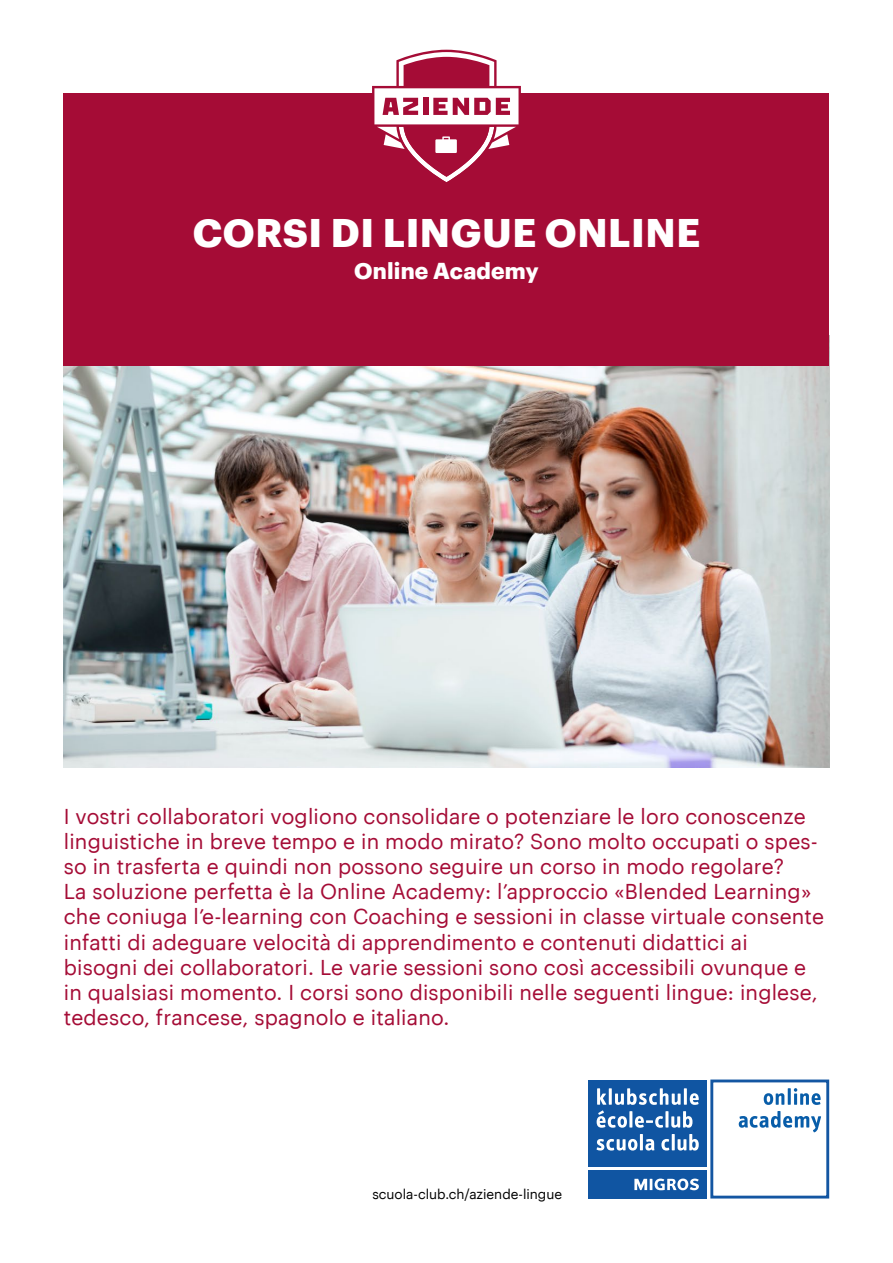
<style>
.page{position:relative;width:893px;height:1263px;background:#fff}
.page>*{position:absolute;margin:0;border:0;box-sizing:border-box;transform-origin:0 0}
.t1{font:700 39px "Graphik TT";letter-spacing:.015em;color:#fff}
.t2{font:700 22.5px "Graphik TT";letter-spacing:.01em;color:#fff}
.t3{font:21px/25.2px "Graphik TT";letter-spacing:.01em;color:#a50c36}
.t4{font:13.5px "Graphik TT";color:#000}
</style>
<div class="page">
<img style="left:64px;top:366px;width:765px;height:401px">
<div style="left:64px;top:94px;width:765px;height:272px;background:#a50c36"></div>
<svg style="left:372px;top:50px;width:149px;height:132px"></svg>
<div style="left:588px;top:1170px;width:119px;height:28px;background:#1055a2"></div>
<div style="left:588px;top:1079px;width:119px;height:88px;background:#1055a2"></div>
<svg style="left:597px;top:1088px;width:102px;height:40px"></svg>
<svg style="left:596px;top:1139px;width:41px;height:11px"></svg>
<hr style="left:640px;top:1134px;width:3px;height:16px;background:#fff">
<svg style="left:645px;top:1139px;width:9px;height:11px"></svg>
<svg style="left:661px;top:1139px;width:8px;height:11px"></svg>
<hr style="left:672px;top:1134px;width:3px;height:16px;background:#fff">
<svg style="left:678px;top:1134px;width:21px;height:16px"></svg>
<svg style="left:634px;top:1178px;width:65px;height:12px"></svg>
<div style="left:710px;top:1079px;width:119px;height:119px;background:#fff;border:3px solid #1356a2"></div>
<svg style="left:764px;top:1088px;width:57px;height:17px"></svg>
<svg style="left:739px;top:1111px;width:82px;height:21px"></svg>
<h1 class="t1" style="left:193px;top:203px;width:509px">CORSI DI LINGUE ONLINE</h1>
<p class="t2" style="left:354px;top:254px;width:186px">Online Academy</p>
<p class="t3" style="left:64px;top:801px;width:762px">I vostri collaboratori vogliono consolidare o potenziare le loro conoscenze linguistiche in breve tempo e in modo mirato? Sono molto occupati o spes&shy;so in trasferta e quindi non possono seguire un corso in modo regolare?<br>La soluzione perfetta è la Online Academy: l’approccio «Blended Learning» che coniuga l’e-learning con Coaching e sessioni in classe virtuale consente infatti di adeguare velocità di apprendimento e contenuti didattici ai bisogni dei collaboratori. Le varie sessioni sono così accessibili ovunque e in qualsiasi momento. I corsi sono disponibili nelle seguenti lingue: inglese, tedesco, francese, spagnolo e italiano.</p>
<p class="t4" style="left:372px;top:1183px;width:191px">scuola-club.ch/aziende-lingue</p>
</div>
